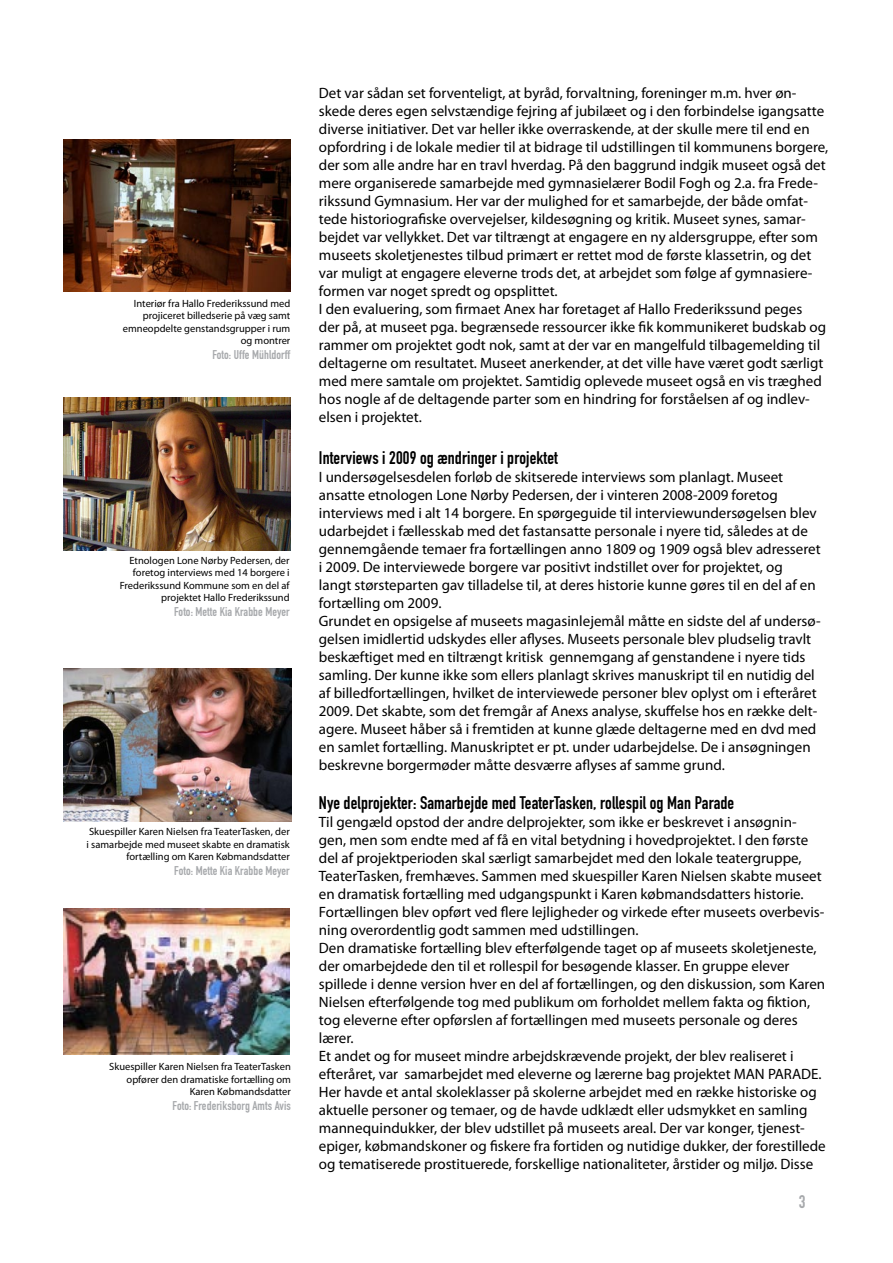
<style>
.page{position:relative;width:893px;height:1263px;background:#fff}
.page>*{position:absolute;margin:0;border:0;box-sizing:border-box;transform-origin:0 0}
.t1{font:18px "DIN Engschrift";letter-spacing:.005em;color:#000}
.t2{font:18px "DIN Engschrift";color:#a7a9ac}
.t3{font:15px/18px "Myriad Pro";color:#000}
.t4{font:12.45px "DIN Engschrift";letter-spacing:.005em;color:#a7a9ac}
.t5{font:10.5px/12.5px "Myriad Pro";color:#000;text-align:right}
</style>
<div class="page">
<img style="left:64px;top:668px;width:227px;height:153px">
<img style="left:64px;top:397px;width:226px;height:153px">
<img style="left:64px;top:909px;width:226px;height:145px">
<img style="left:64px;top:139px;width:226px;height:153px">
<p class="t5" style="left:123px;top:297px;width:169px">Interiør fra Hallo Frederikssund med projiceret billedserie på væg samt emneopdelte genstandsgrupper i rum og montrer</p>
<p class="t4" style="left:212px;top:347px;width:79px">Foto: Uffe Mühldorff</p>
<p class="t5" style="left:120px;top:554px;width:171px">Etnologen Lone Nørby Pedersen, der foretog interviews med 14 borgere i Frederikssund Kommune som en del af projektet Hallo Frederikssund</p>
<p class="t4" style="left:174px;top:604px;width:117px">Foto: Mette Kia Krabbe Meyer</p>
<p class="t5" style="left:87px;top:825px;width:205px">Skuespiller Karen Nielsen fra TeaterTasken, der i samarbejde med museet skabte en dramatisk fortælling om Karen Købmandsdatter</p>
<p class="t4" style="left:174px;top:863px;width:117px">Foto: Mette Kia Krabbe Meyer</p>
<p class="t5" style="left:109px;top:1060px;width:183px">Skuespiller Karen Nielsen fra TeaterTasken opfører den dramatiske fortælling om<br>Karen Købmandsdatter</p>
<p class="t4" style="left:173px;top:1098px;width:120px">Foto: Frederiksborg Amts Avis</p>
<p class="t3" style="left:319px;top:84px;width:511px">Det var sådan set forventeligt, at byråd, forvaltning, foreninger m.m. hver øn&shy;skede deres egen selvstændige fejring af jubilæet og i den forbindelse igangsatte diverse initiativer. Det var heller ikke overraskende, at der skulle mere til end en opfordring i de lokale medier til at bidrage til udstillingen til kommunens borgere, der som alle andre har en travl hverdag. På den baggrund indgik museet også det mere organiserede samarbejde med gymnasielærer Bodil Fogh og 2.a. fra Frede&shy;rikssund Gymnasium. Her var der mulighed for et samarbejde, der både omfat&shy;tede historiografiske overvejelser, kildesøgning og kritik. Museet synes, samar&shy;bejdet var vellykket. Det var tiltrængt at engagere en ny aldersgruppe, efter som museets skoletjenestes tilbud primært er rettet mod de første klassetrin, og det var muligt at engagere eleverne trods det, at arbejdet som følge af gymnasiere&shy;formen var noget spredt og opsplittet.<br>I den evaluering, som firmaet Anex har foretaget af Hallo Frederikssund peges<br>der på, at museet pga. begrænsede ressourcer ikke fik kommunikeret budskab og rammer om projektet godt nok, samt at der var en mangelfuld tilbagemelding til deltagerne om resultatet. Museet anerkender, at det ville have været godt særligt med mere samtale om projektet. Samtidig oplevede museet også en vis træghed hos nogle af de deltagende parter som en hindring for forståelsen af og indlev&shy;elsen i projektet.</p>
<p class="t1" style="left:319px;top:447px;width:240px">Interviews i 2009 og ændringer i projektet</p>
<p class="t3" style="left:319px;top:468px;width:503px">I undersøgelsesdelen forløb de skitserede interviews som planlagt. Museet ansatte etnologen Lone Nørby Pedersen, der i vinteren 2008-2009 foretog interviews med i alt 14 borgere. En spørgeguide til interviewundersøgelsen blev udarbejdet i fællesskab med det fastansatte personale i nyere tid, således at de gennemgående temaer fra fortællingen anno 1809 og 1909 også blev adresseret i 2009. De interviewede borgere var positivt indstillet over for projektet, og<br>langt størsteparten gav tilladelse til, at deres historie kunne gøres til en del af en fortælling om 2009.<br>Grundet en opsigelse af museets magasinlejemål måtte en sidste del af undersø&shy;gelsen imidlertid udskydes eller aflyses. Museets personale blev pludselig travlt beskæftiget med en tiltrængt kritisk gennemgang af genstandene i nyere tids samling. Der kunne ikke som ellers planlagt skrives manuskript til en nutidig del af billedfortællingen, hvilket de interviewede personer blev oplyst om i efteråret 2009. Det skabte, som det fremgår af Anexs analyse, skuffelse hos en række delt&shy;agere. Museet håber så i fremtiden at kunne glæde deltagerne med en dvd med en samlet fortælling. Manuskriptet er pt. under udarbejdelse. De i ansøgningen beskrevne borgermøder måtte desværre aflyses af samme grund.</p>
<p class="t1" style="left:319px;top:792px;width:417px">Nye delprojekter: Samarbejde med TeaterTasken, rollespil og Man Parade</p>
<p class="t3" style="left:319px;top:813px;width:508px">Til gengæld opstod der andre delprojekter, som ikke er beskrevet i ansøgnin&shy;gen, men som endte med af få en vital betydning i hovedprojektet. I den første del af projektperioden skal særligt samarbejdet med den lokale teatergruppe, TeaterTasken, fremhæves. Sammen med skuespiller Karen Nielsen skabte museet en dramatisk fortælling med udgangspunkt i Karen købmandsdatters historie.<br>Fortællingen blev opført ved flere lejligheder og virkede efter museets overbevis&shy;ning overordentlig godt sammen med udstillingen.<br>Den dramatiske fortælling blev efterfølgende taget op af museets skoletjeneste, der omarbejdede den til et rollespil for besøgende klasser. En gruppe elever spillede i denne version hver en del af fortællingen, og den diskussion, som Karen Nielsen efterfølgende tog med publikum om forholdet mellem fakta og fiktion, tog eleverne efter opførslen af fortællingen med museets personale og deres lærer.<br>Et andet og for museet mindre arbejdskrævende projekt, der blev realiseret i efteråret, var samarbejdet med eleverne og lærerne bag projektet MAN PARADE.<br>Her havde et antal skoleklasser på skolerne arbejdet med en række historiske og aktuelle personer og temaer, og de havde udklædt eller udsmykket en samling mannequindukker, der blev udstillet på museets areal. Der var konger, tjenest&shy;epiger, købmandskoner og fiskere fra fortiden og nutidige dukker, der forestillede og tematiserede prostituerede, forskellige nationaliteter, årstider og miljø. Disse</p>
<p class="t2" style="left:799px;top:1191px;width:8px">3</p>
</div>
